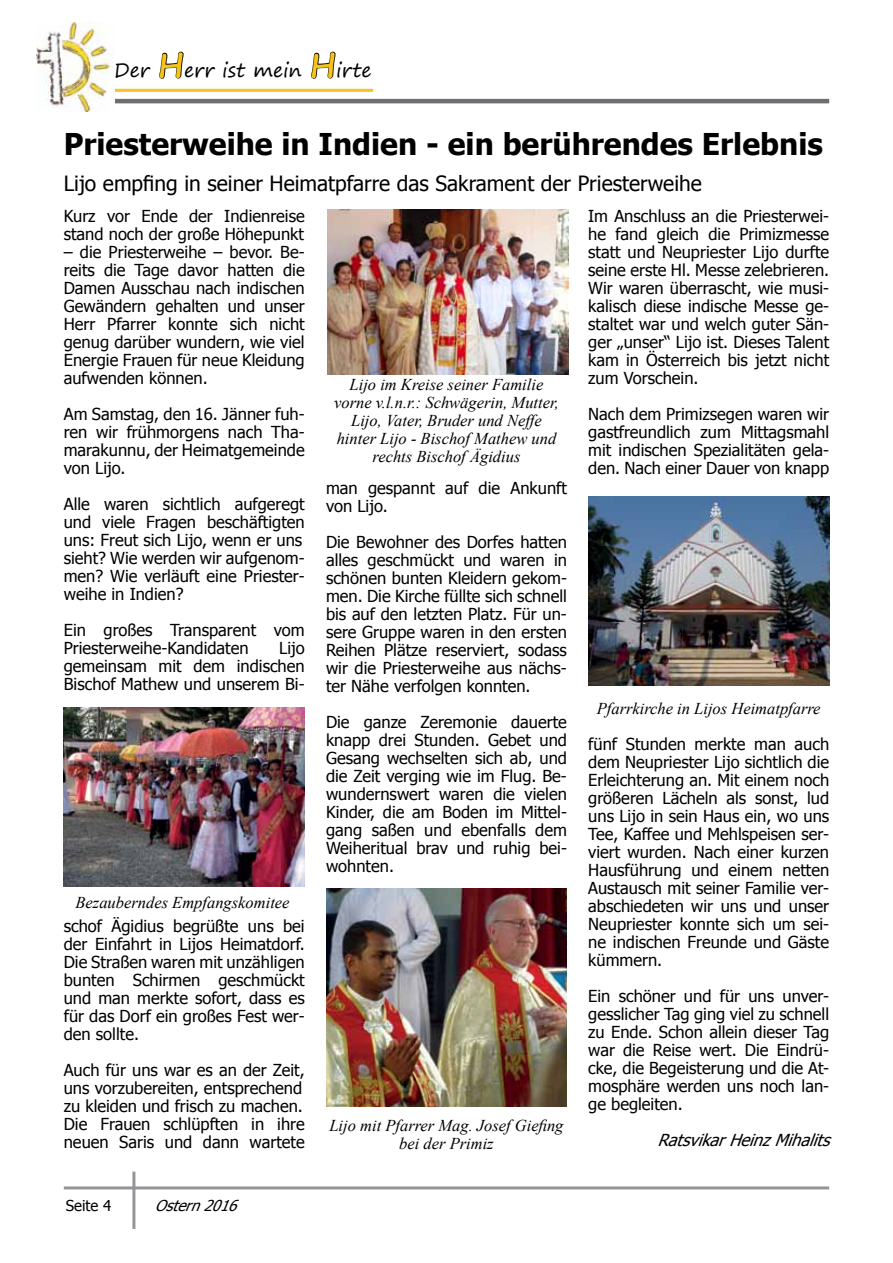
<style>
.page{position:relative;width:893px;height:1263px;background:#fff}
.page>*{position:absolute;margin:0;border:0;box-sizing:border-box;transform-origin:0 0}
.t1{font:700 30px "Tahoma";color:#000}
.t2{font:21px "Tahoma";color:#000}
.t3{font:19.5px "Segoe Print";color:#000}
.t4{font:16.5px/18px "Tahoma";color:#000;text-align:justify}
.t5{font:italic 16.5px/18px "Times New Roman";color:#000;text-align:center}
.t6{font:italic 16.5px "Tahoma";color:#000}
.t7{font:italic 15px "Tahoma";color:#000}
.t8{font:15px "Tahoma";color:#000}
.s1{font-weight:700;font-size:33px;color:#f5c416}
</style>
<div class="page">
<hr style="left:64px;top:1186px;width:765px;height:3px;background:#939598">
<hr style="left:132px;top:1171px;width:3px;height:58px;background:#939598">
<hr style="left:114px;top:89px;width:259px;height:3px;background:#fbc127">
<hr style="left:114px;top:99px;width:715px;height:4px;background:#6d6e71">
<img style="left:36px;top:22px;width:78px;height:90px">
<svg style="left:159px;top:51px;width:25px;height:28px"></svg>
<svg style="left:311px;top:51px;width:25px;height:28px"></svg>
<img style="left:327px;top:210px;width:241px;height:164px">
<img style="left:64px;top:707px;width:241px;height:180px">
<img style="left:326px;top:889px;width:241px;height:217px">
<img style="left:588px;top:496px;width:241px;height:190px">
<p class="t3" style="left:114px;top:53px;width:259px">Der <span class="s1">H</span>err ist mein <span class="s1">H</span>irte</p>
<h1 class="t1" style="left:64px;top:124px;width:761px">Priesterweihe in Indien - ein berührendes Erlebnis</h1>
<p class="t2" style="left:64px;top:169px;width:640px">Lijo empfing in seiner Heimatpfarre das Sakrament der Priesterweihe</p>
<p class="t4" style="left:64px;top:206px;width:242px">Kurz vor Ende der Indienreise stand noch der große Höhepunkt</p>
<p class="t4" style="left:64px;top:242px;width:242px">– die Priesterweihe – bevor. Be&shy;reits die Tage davor hatten die Damen Ausschau nach indischen Gewändern gehalten und unser Herr Pfarrer konnte sich nicht genug darüber wundern, wie viel Energie Frauen für neue Kleidung aufwenden können.</p>
<p class="t4" style="left:64px;top:404px;width:242px">Am Samstag, den 16. Jänner fuh&shy;ren wir frühmorgens nach Tha&shy;marakunnu, der Heimatgemeinde von Lijo.</p>
<p class="t4" style="left:64px;top:494px;width:242px;text-align:left">Alle waren sichtlich aufgeregt und viele Fragen beschäftigten uns: Freut sich Lijo, wenn er uns sieht? Wie werden wir aufgenom&shy;men? Wie verläuft eine Priester&shy;weihe in Indien?</p>
<p class="t4" style="left:64px;top:620px;width:242px">Ein großes Transparent vom<br>Priesterweihe-Kandidaten</p>
<p class="t4" style="left:64px;top:638px;width:242px;text-indent:215px">Lijo gemeinsam mit dem indischen Bischof Mathew und unserem Bi-</p>
<p class="t5" style="left:76px;top:893px;width:216px">Bezauberndes Empfangskomitee</p>
<p class="t4" style="left:64px;top:916px;width:242px">schof Ägidius begrüßte uns bei der Einfahrt in Lijos Heimatdorf.<br>Die Straßen waren mit unzähligen bunten Schirmen geschmückt und man merkte sofort, dass es für das Dorf ein großes Fest wer&shy;den sollte.</p>
<p class="t4" style="left:64px;top:1060px;width:242px;text-align:left">Auch für uns war es an der Zeit, uns vorzubereiten, entsprechend zu kleiden und frisch zu machen.<br>Die Frauen schlüpften in ihre neuen Saris und dann wartete</p>
<p class="t8" style="left:66px;top:1195px;width:47px">Seite 4</p>
<p class="t7" style="left:155px;top:1195px;width:90px">Ostern2016</p>
<p class="t5" style="left:334px;top:375px;width:226px">Lijo im Kreise seiner Familie vorne v.l.n.r.: Schwägerin, Mutter,<br>Lijo, Vater, Bruder und Neffe hinter Lijo - Bischof Mathew und rechts Bischof Ägidius</p>
<p class="t4" style="left:326px;top:478px;width:242px">man gespannt auf die Ankunft von Lijo.</p>
<p class="t4" style="left:326px;top:532px;width:242px">Die Bewohner des Dorfes hatten alles geschmückt und waren in schönen bunten Kleidern gekom&shy;men. Die Kirche füllte sich schnell bis auf den letzten Platz. Für un&shy;sere Gruppe waren in den ersten Reihen Plätze reserviert, sodass wir die Priesterweihe aus nächs&shy;ter Nähe verfolgen konnten.</p>
<p class="t4" style="left:326px;top:712px;width:242px">Die ganze Zeremonie dauerte knapp drei Stunden. Gebet und Gesang wechselten sich ab, und die Zeit verging wie im Flug. Be&shy;wundernswert waren die vielen Kinder, die am Boden im Mittel&shy;gang saßen und ebenfalls dem Weiheritual brav und ruhig bei&shy;wohnten.</p>
<p class="t5" style="left:329px;top:1116px;width:236px">Lijo mit Pfarrer Mag. Josef Giefing bei der Primiz</p>
<p class="t4" style="left:588px;top:206px;width:242px">Im Anschluss an die Priesterwei&shy;he fand gleich die Primizmesse statt und Neupriester Lijo durfte seine erste Hl. Messe zelebrieren.<br>Wir waren überrascht, wie musi&shy;kalisch diese indische Messe ge&shy;staltet war und welch guter Sän&shy;ger „unser“ Lijo ist. Dieses Talent kam in Österreich bis jetzt nicht zum Vorschein.</p>
<p class="t4" style="left:588px;top:404px;width:242px">Nach dem Primizsegen waren wir gastfreundlich zum Mittagsmahl mit indischen Spezialitäten gela&shy;den. Nach einer Dauer von knapp</p>
<p class="t5" style="left:597px;top:699px;width:225px">Pfarrkirche in Lijos Heimatpfarre</p>
<p class="t4" style="left:588px;top:734px;width:242px">fünf Stunden merkte man auch dem Neupriester Lijo sichtlich die Erleichterung an. Mit einem noch größeren Lächeln als sonst, lud uns Lijo in sein Haus ein, wo uns Tee, Kaffee und Mehlspeisen ser&shy;viert wurden. Nach einer kurzen Hausführung und einem netten Austausch mit seiner Familie ver&shy;abschiedeten wir uns und unser Neupriester konnte sich um sei&shy;ne indischen Freunde und Gäste kümmern.</p>
<p class="t4" style="left:588px;top:986px;width:242px">Ein schöner und für uns unver&shy;gesslicher Tag ging viel zu schnell zu Ende. Schon allein dieser Tag war die Reise wert. Die Eindrü&shy;cke, die Begeisterung und die At&shy;mosphäre werden uns noch lan&shy;ge begleiten.</p>
<p class="t6" style="left:657px;top:1128px;width:181px">RatsvikarHeinzMihalits</p>
</div>
